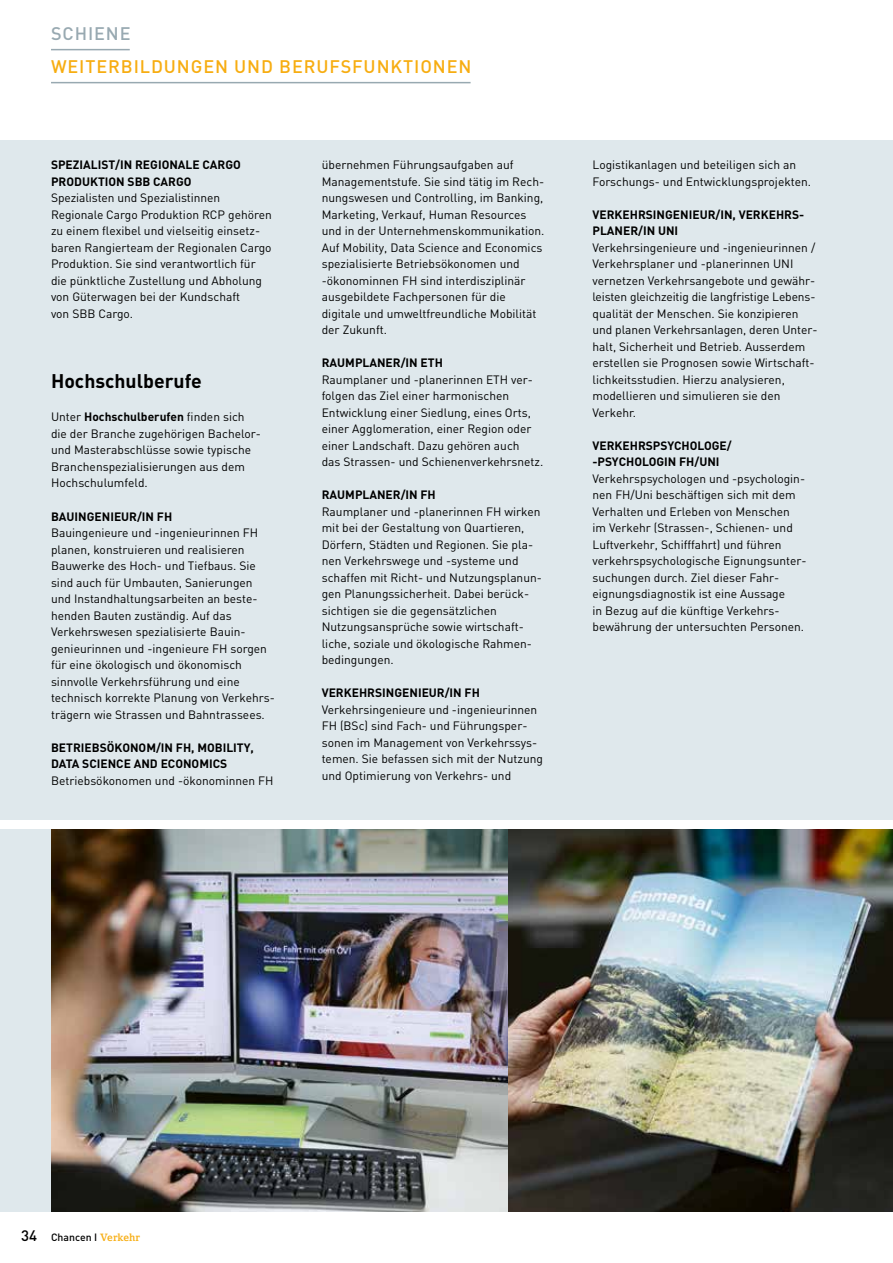
<style>
.page{position:relative;width:893px;height:1263px;background:#fff}
.page>*{position:absolute;margin:0;border:0;box-sizing:border-box;transform-origin:0 0}
.t1{font:700 19.5px "DIN";color:#000}
.t2{font:500 18px "DIN";letter-spacing:.05em;color:#f7ad11}
.t3{font:500 18px "DIN";letter-spacing:.05em;color:#98a9b1}
.t4{font:12px/16.5px "DIN";color:#000}
.t5{font:700 12px/16.5px "DIN";color:#000}
.t6{font:500 10.5px "DIN";color:#000}
.s1{font-weight:700}
.s2{font-size:15px}
.s3{font-family:"Compatil Letter LT";font-weight:700;color:#f7ad11}
</style>
<div class="page">
<div style="left:0;top:829px;width:893px;height:383px;background:#dfe8ec"></div>
<div style="left:0;top:140px;width:893px;height:680px;background:#dfe8ec"></div>
<hr style="left:51px;top:49px;width:79px;height:1px;background:#98a9b1">
<hr style="left:51px;top:82px;width:420px;height:1px;background:#98a9b1">
<img style="left:507px;top:829px;width:386px;height:383px">
<img style="left:51px;top:829px;width:456px;height:383px">
<h2 class="t3" style="left:51px;top:22px;width:81px">SCHIENE</h2>
<h2 class="t2" style="left:51px;top:55px;width:422px">WEITERBILDUNGEN UND BERUFSFUNKTIONEN</h2>
<p class="t5" style="left:51px;top:156px;width:191px">SPEZIALIST/IN REGIONALE CARGO<br>PRODUKTION SBB CARGO</p>
<p class="t4" style="left:51px;top:190px;width:222px">Spezialisten und Spezialistinnen Regionale Cargo Produktion RCP gehören zu einem flexibel und vielseitig einsetz&shy;baren Rangierteam der Regionalen Cargo Produktion. Sie sind verantwortlich für die pünktliche Zustellung und Abholung von Güterwagen bei der Kundschaft<br>von SBB Cargo.</p>
<h1 class="t1" style="left:51px;top:369px;width:152px">Hochschulberufe</h1>
<p class="t4" style="left:51px;top:409px;width:211px">Unter <span class="s1">Hochschulberufen</span> finden sich die der Branche zugehörigen Bachelor&shy;und Masterabschlüsse sowie typische Branchenspezialisierungen aus dem Hochschulumfeld.</p>
<p class="t5" style="left:51px;top:507px;width:123px">BAUINGENIEUR/IN FH</p>
<p class="t4" style="left:51px;top:524px;width:225px">Bauingenieure und -ingenieurinnen FH planen, konstruieren und realisieren Bauwerke des Hoch- und Tiefbaus. Sie sind auch für Umbauten, Sanierungen und Instandhaltungsarbeiten an beste&shy;henden Bauten zuständig. Auf das Verkehrswesen spezialisierte Bauin&shy;genieurinnen und -ingenieure FH sorgen für eine ökologisch und ökonomisch sinnvolle Verkehrsführung und eine technisch korrekte Planung von Verkehrs&shy;trägern wie Strassen und Bahntrassees.</p>
<p class="t5" style="left:51px;top:738px;width:204px">BETRIEBSÖKONOM/IN FH, MOBILITY,<br>DATA SCIENCE AND ECONOMICS</p>
<p class="t4" style="left:51px;top:772px;width:224px">Betriebsökonomen und -ökonominnen FH</p>
<p class="t4" style="left:322px;top:156px;width:224px">übernehmen Führungsaufgaben auf Managementstufe. Sie sind tätig im Rech&shy;nungswesen und Controlling, im Banking, Marketing, Verkauf, Human Resources und in der Unternehmenskommunikation.<br>Auf Mobility, Data Science and Economics spezialisierte Betriebsökonomen und -ökonominnen FH sind interdisziplinär ausgebildete Fachpersonen für die digitale und umweltfreundliche Mobilität der Zukunft.</p>
<p class="t5" style="left:322px;top:354px;width:123px">RAUMPLANER/IN ETH</p>
<p class="t4" style="left:322px;top:371px;width:223px">Raumplaner und -planerinnen ETH ver&shy;folgen das Ziel einer harmonischen Entwicklung einer Siedlung, eines Orts, einer Agglomeration, einer Region oder einer Landschaft. Dazu gehören auch<br>das Strassen- und Schienenverkehrsnetz.</p>
<p class="t5" style="left:322px;top:486px;width:116px">RAUMPLANER/IN FH</p>
<p class="t4" style="left:322px;top:503px;width:222px">Raumplaner und -planerinnen FH wirken mit bei der Gestaltung von Quartieren, Dörfern, Städten und Regionen. Sie pla&shy;nen Verkehrswege und -systeme und schaffen mit Richt- und Nutzungsplanun&shy;gen Planungssicherheit. Dabei berück&shy;sichtigen sie die gegensätzlichen Nutzungsansprüche sowie wirtschaft&shy;liche, soziale und ökologische Rahmen&shy;bedingungen.</p>
<p class="t5" style="left:322px;top:684px;width:160px">VERKEHRSINGENIEUR/IN FH</p>
<p class="t4" style="left:322px;top:701px;width:223px">Verkehrsingenieure und -ingenieurinnen FH (BSc) sind Fach- und Führungsper&shy;sonen im Management von Verkehrssys&shy;temen. Sie befassen sich mit der Nutzung und Optimierung von Verkehrs- und</p>
<p class="t4" style="left:592px;top:156px;width:220px">Logistikanlagen und beteiligen sich an<br>Forschungs- und Entwicklungsprojekten.</p>
<p class="t5" style="left:592px;top:206px;width:213px">VERKEHRSINGENIEUR/IN, VERKEHRS-<br>PLANER/IN UNI</p>
<p class="t4" style="left:592px;top:239px;width:226px">Verkehrsingenieure und -ingenieurinnen / Verkehrsplaner und -planerinnen UNI vernetzen Verkehrsangebote und gewähr&shy;leisten gleichzeitig die langfristige Lebens&shy;qualität der Menschen. Sie konzipieren und planen Verkehrsanlagen, deren Unter&shy;halt, Sicherheit und Betrieb. Ausserdem erstellen sie Prognosen sowie Wirtschaft&shy;lichkeitsstudien. Hierzu analysieren, modellieren und simulieren sie den Verkehr.</p>
<p class="t5" style="left:592px;top:437px;width:141px">VERKEHRSPSYCHOLOGE/ -PSYCHOLOGIN FH/UNI</p>
<p class="t4" style="left:592px;top:470px;width:216px">Verkehrspsychologen und -psychologin&shy;nen FH/Uni beschäftigen sich mit dem Verhalten und Erleben von Menschen im Verkehr (Strassen-, Schienen- und Luftverkehr, Schifffahrt) und führen verkehrspsychologische Eignungsunter&shy;suchungen durch. Ziel dieser Fahr&shy;eignungsdiagnostik ist eine Aussage<br>in Bezug auf die künftige Verkehrs&shy;bewährung der untersuchten Personen.</p>
<p class="t6" style="left:21px;top:1230px;width:120px"><span class="s2">34</span> Chancen I <span class="s3">Verkehr</span></p>
</div>
